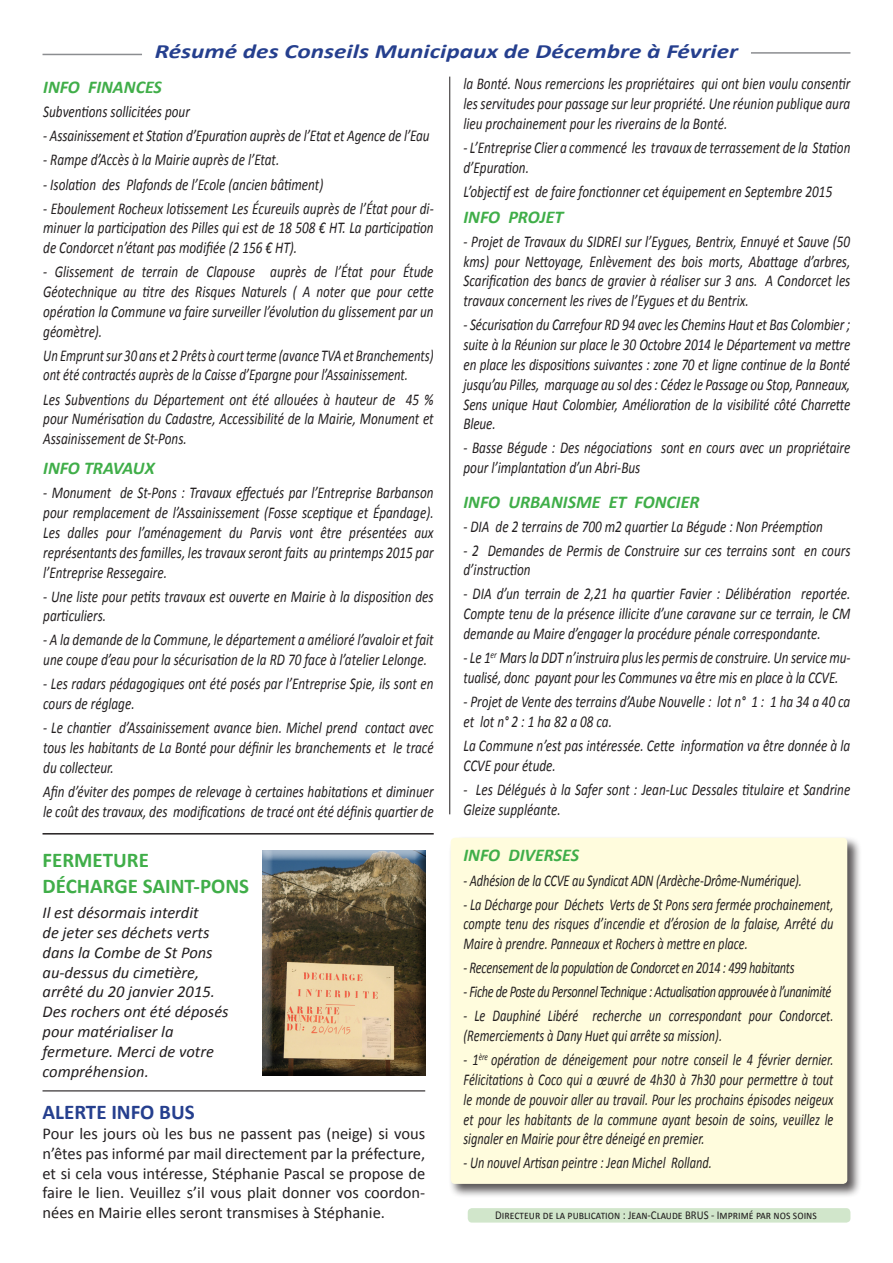
<style>
.page{position:relative;width:893px;height:1263px;background:#fff}
.page>*{position:absolute;margin:0;border:0;box-sizing:border-box;transform-origin:0 0}
.t1{font:700 21px "Calibri";color:#40ae49}
.t2{font:700 21px "Calibri";color:#253f8e}
.t3{font:italic 700 20.25px "Calibri";color:#253f8e;scale:1.25 1}
.t4{font:italic 700 18px "Calibri";color:#40ae49}
.t5{font:italic 16.5px/19.8px "Calibri";color:#231f20;scale:.8 1}
.t6{font:italic 16.5px/19.8px "Calibri";color:#231f20;text-align:justify;scale:.75 1}
.t7{font:16.5px/19.8px "Calibri";color:#231f20;text-align:justify}
.t8{font:italic 16.5px/19.8px "Calibri";color:#231f20}
.t9{font:italic 16.5px/19.8px "Calibri";color:#231f20;scale:.77 1}
.t10{font:italic 16.5px "Calibri";letter-spacing:-.03em;color:#231f20;scale:.75 1}
.t11{font:italic 16.5px "Calibri";letter-spacing:-.02em;color:#231f20;scale:.75 1}
.t12{font:12px "Calibri";color:#231f20;scale:.9 1}
</style>
<div class="page">
<div style="left:448px;top:836px;width:423px;height:372px;background:#231f20;opacity:.75"></div>
<div style="left:451px;top:838px;width:396px;height:346px;background:#fffcdd;border-radius:4px"></div>
<div style="left:468px;top:1208px;width:382px;height:14px;background:#d1e6cb;border-radius:4px"></div>
<hr style="left:449px;top:77px;width:1px;height:737px;background:#231f20">
<hr style="left:43px;top:54px;width:99px;height:1px;background:#8b8d90">
<hr style="left:751px;top:52px;width:99px;height:2px;background:#8b8d90">
<hr style="left:43px;top:1090px;width:382px;height:1px;background:#231f20">
<div style="left:261px;top:849px;width:165px;height:228px;background:#231f20;opacity:.75"></div>
<hr style="left:43px;top:833px;width:391px;height:1px;background:#231f20">
<p class="t3" style="left:155px;top:38px;width:468px">Résumé des Conseils Municipaux de Décembre à Février</p>
<p class="t4" style="left:43px;top:76px;width:120px">INFO FINANCES</p>
<p class="t5" style="left:43px;top:101px;width:185px">Subventions sollicitées pour</p>
<p class="t5" style="left:43px;top:125px;width:485px">- Assainissement et Station d’Epuration auprès de l’Etat et Agence de l’Eau</p>
<p class="t5" style="left:43px;top:149px;width:297px">- Rampe d’Accès à la Mairie auprès de l’Etat.</p>
<p class="t5" style="left:43px;top:173px;width:352px">- Isolation des Plafonds de l’Ecole (ancien bâtiment)</p>
<p class="t5" style="left:43px;top:197px;width:490px;text-align:justify">- Eboulement Rocheux lotissement Les Écureuils auprès de l’État pour di&shy;minuer la participation des Pilles qui est de 18 508 € HT. La participation de Condorcet n’étant pas modifiée (2 156 € HT).</p>
<p class="t5" style="left:43px;top:261px;width:490px;text-align:justify">- Glissement de terrain de Clapouse auprès de l’État pour Étude Géotechnique au titre des Risques Naturels ( A noter que pour cette opération la Commune va faire surveiller l’évolution du glissement par un géomètre).</p>
<p class="t9" style="left:43px;top:344px;width:509px">Un Emprunt sur 30 ans et 2 Prêts à court terme (avance TVA et Branchements) ont été contractés auprès de la Caisse d’Epargne pour l’Assainissement.</p>
<p class="t5" style="left:43px;top:388px;width:490px;text-align:justify">Les Subventions du Département ont été allouées à hauteur de 45 % pour Numérisation du Cadastre, Accessibilité de la Mairie, Monument et Assainissement de St-Pons.</p>
<p class="t4" style="left:43px;top:457px;width:113px">INFO TRAVAUX</p>
<p class="t5" style="left:43px;top:482px;width:490px;text-align:justify">- Monument de St-Pons : Travaux effectués par l’Entreprise Barbanson pour remplacement de l’Assainissement (Fosse sceptique et Épandage).<br>Les dalles pour l’aménagement du Parvis vont être présentées aux représentants des familles, les travaux seront faits au printemps 2015 par l’Entreprise Ressegaire.</p>
<p class="t5" style="left:43px;top:585px;width:489px">- Une liste pour petits travaux est ouverte en Mairie à la disposition des particuliers.</p>
<p class="t5" style="left:43px;top:629px;width:490px">- A la demande de la Commune, le département a amélioré l’avaloir et fait une coupe d’eau pour la sécurisation de la RD 70 face à l’atelier Lelonge.</p>
<p class="t5" style="left:43px;top:673px;width:489px">- Les radars pédagogiques ont été posés par l’Entreprise Spie, ils sont en cours de réglage.</p>
<p class="t5" style="left:43px;top:717px;width:490px;text-align:justify">- Le chantier d’Assainissement avance bien. Michel prend contact avec tous les habitants de La Bonté pour définir les branchements et le tracé du collecteur.</p>
<p class="t5" style="left:43px;top:781px;width:490px">Afin d’éviter des pompes de relevage à certaines habitations et diminuer le coût des travaux, des modifications de tracé ont été définis quartier de</p>
<p class="t1" style="left:43px;top:847px;width:108px">FERMETURE</p>
<p class="t1" style="left:43px;top:872px;width:208px">DÉCHARGE SAINT-PONS</p>
<p class="t8" style="left:43px;top:902px;width:188px">Il est désormais interdit<br>de jeter ses déchets verts dans la Combe de St Pons au-dessus du cimetière, arrêté du 20 janvier 2015.<br>Des rochers ont été déposés pour matérialiser la fermeture. Merci de votre compréhension.</p>
<p class="t2" style="left:43px;top:1099px;width:154px">ALERTE INFO BUS</p>
<p class="t7" style="left:43px;top:1123px;width:384px">Pour les jours où les bus ne passent pas (neige) si vous n’êtes pas informé par mail directement par la préfecture, et si cela vous intéresse, Stéphanie Pascal se propose de faire le lien. Veuillez s’il vous plait donner vos coordon&shy;nées en Mairie elles seront transmises à Stéphanie.</p>
<p class="t5" style="left:463px;top:73px;width:485px;text-align:justify">la Bonté. Nous remercions les propriétaires qui ont bien voulu consentir les servitudes pour passage sur leur propriété. Une réunion publique aura lieu prochainement pour les riverains de la Bonté.</p>
<p class="t5" style="left:463px;top:137px;width:485px">- L’Entreprise Clier a commencé les travaux de terrassement de la Station d’Epuration.</p>
<p class="t5" style="left:463px;top:181px;width:463px">L’objectif est de faire fonctionner cet équipement en Septembre 2015</p>
<p class="t4" style="left:463px;top:206px;width:101px">INFO PROJET</p>
<p class="t5" style="left:463px;top:231px;width:485px;text-align:justify">- Projet de Travaux du SIDREI sur l’Eygues, Bentrix, Ennuyé et Sauve (50 kms) pour Nettoyage, Enlèvement des bois morts, Abattage d’arbres, Scarification des bancs de gravier à réaliser sur 3 ans. A Condorcet les travaux concernent les rives de l’Eygues et du Bentrix.</p>
<p class="t5" style="left:463px;top:314px;width:485px;text-align:justify">- Sécurisation du Carrefour RD 94 avec les Chemins Haut et Bas Colombier ; suite à la Réunion sur place le 30 Octobre 2014 le Département va mettre en place les dispositions suivantes : zone 70 et ligne continue de la Bonté jusqu’au Pilles, marquage au sol des : Cédez le Passage ou Stop, Panneaux, Sens unique Haut Colombier, Amélioration de la visibilité côté Charrette Bleue.</p>
<p class="t5" style="left:463px;top:437px;width:485px">- Basse Bégude : Des négociations sont en cours avec un propriétaire pour l’implantation d’un Abri-Bus</p>
<p class="t4" style="left:463px;top:490px;width:238px">INFO URBANISME ET FONCIER</p>
<p class="t5" style="left:463px;top:515px;width:451px">- DIA de 2 terrains de 700 m2 quartier La Bégude : Non Préemption</p>
<p class="t5" style="left:463px;top:539px;width:485px">- 2 Demandes de Permis de Construire sur ces terrains sont en cours d’instruction</p>
<p class="t5" style="left:463px;top:583px;width:485px;text-align:justify">- DIA d’un terrain de 2,21 ha quartier Favier : Délibération reportée.<br>Compte tenu de la présence illicite d’une caravane sur ce terrain, le CM demande au Maire d’engager la procédure pénale correspondante.</p>
<p class="t5" style="left:463px;top:647px;width:485px">- Le 1<sup>er</sup> Mars la DDT n’instruira plus les permis de construire. Un service mu&shy;tualisé, donc payant pour les Communes va être mis en place à la CCVE.</p>
<p class="t5" style="left:463px;top:691px;width:485px">- Projet de Vente des terrains d’Aube Nouvelle : lot n° 1 : 1 ha 34 a 40 ca et lot n° 2 : 1 ha 82 a 08 ca.</p>
<p class="t5" style="left:463px;top:735px;width:485px">La Commune n’est pas intéressée. Cette information va être donnée à la<br>CCVE pour étude.</p>
<p class="t5" style="left:463px;top:778px;width:485px">- Les Délégués à la Safer sont : Jean-Luc Dessales titulaire et Sandrine<br>Gleize suppléante.</p>
<p class="t4" style="left:463px;top:844px;width:117px">INFO DIVERSES</p>
<p class="t6" style="left:463px;top:869px;width:453px">- Adhésion de la CCVE au Syndicat ADN (Ardèche-Drôme-Numérique).</p>
<p class="t6" style="left:463px;top:893px;width:495px">- La Décharge pour Déchets Verts de St Pons sera fermée prochainement, compte tenu des risques d’incendie et d’érosion de la falaise, Arrêté du Maire à prendre. Panneaux et Rochers à mettre en place.</p>
<p class="t11" style="left:463px;top:957px;width:443px">- Recensement de la population de Condorcet en 2014 : 499 habitants</p>
<p class="t10" style="left:463px;top:981px;width:492px">- Fiche de Poste du Personnel Technique : Actualisation approuvée à l’unanimité</p>
<p class="t6" style="left:463px;top:1005px;width:495px">- Le Dauphiné Libéré recherche un correspondant pour Condorcet. (Remerciements à Dany Huet qui arrête sa mission).</p>
<p class="t6" style="left:463px;top:1049px;width:495px">- 1<sup>ère</sup> opération de déneigement pour notre conseil le 4 février dernier.<br>Félicitations à Coco qui a œuvré de 4h30 à 7h30 pour permettre à tout le monde de pouvoir aller au travail. Pour les prochains épisodes neigeux et pour les habitants de la commune ayant besoin de soins, veuillez le signaler en Mairie pour être déneigé en premier.</p>
<p class="t6" style="left:463px;top:1152px;width:333px">- Un nouvel Artisan peintre : Jean Michel Rolland.</p>
<p class="t12" style="left:495px;top:1207px;width:359px">Directeur de la publication : Jean-Claude BRUS - Imprimé par nos soins</p>
</div>
